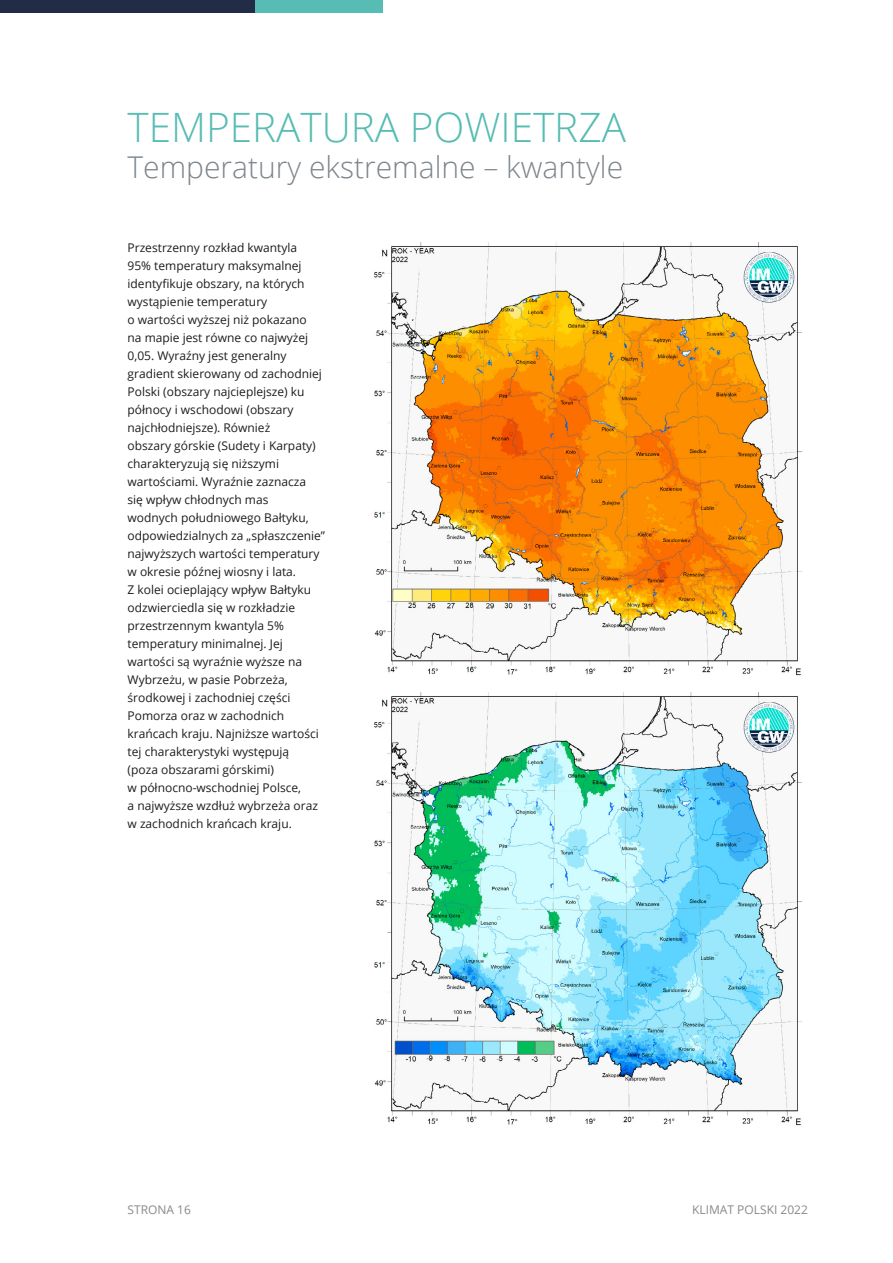
<style>
.page{position:relative;width:893px;height:1263px;background:#fff}
.page>*{position:absolute;margin:0;border:0;box-sizing:border-box;transform-origin:0 0}
.t1{font:300 40.5px "Open Sans";color:#57bcb3}
.t2{font:300 30px "Open Sans";color:#7d868d}
.t3{font:12px/18px "Open Sans";color:#1d1d1b}
.t4{font:12px "Open Sans";color:#89898c}
</style>
<div class="page">
<div style="left:0;top:0;width:255px;height:13px;background:#232c46"></div>
<div style="left:255px;top:0;width:128px;height:13px;background:#57bcb3"></div>
<img style="left:374px;top:242px;width:428px;height:434px">
<img style="left:374px;top:692px;width:428px;height:434px">
<p class="t1" style="left:128px;top:99px;width:500px">TEMPERATURA POWIETRZA</p>
<p class="t2" style="left:128px;top:146px;width:497px">Temperatury ekstremalne – kwantyle</p>
<p class="t3" style="left:128px;top:238px;width:199px">Przestrzenny rozkład kwantyla<br>95% temperatury maksymalnej identyfikuje obszary, na których wystąpienie temperatury<br>o wartości wyższej niż pokazano<br>na mapie jest równe co najwyżej<br>0,05. Wyraźny jest generalny gradient skierowany od zachodniej<br>Polski (obszary najcieplejsze) ku północy i wschodowi (obszary najchłodniejsze). Również<br>obszary górskie (Sudety i Karpaty) charakteryzują się niższymi wartościami. Wyraźnie zaznacza<br>się wpływ chłodnych mas<br>wodnych południowego Bałtyku, odpowiedzialnych za „spłaszczenie” najwyższych wartości temperatury w okresie późnej wiosny i lata.<br>Z kolei ocieplający wpływ Bałtyku odzwierciedla się w rozkładzie przestrzennym kwantyla 5% temperatury minimalnej. Jej wartości są wyraźnie wyższe na<br>Wybrzeżu, w pasie Pobrzeża, środkowej i zachodniej części<br>Pomorza oraz w zachodnich krańcach kraju. Najniższe wartości tej charakterystyki występują<br>(poza obszarami górskimi)<br>w północno-wschodniej Polsce,<br>a najwyższe wzdłuż wybrzeża oraz w zachodnich krańcach kraju.</p>
<p class="t4" style="left:128px;top:1202px;width:65px">STRONA 16</p>
<p class="t4" style="left:692px;top:1202px;width:117px">KLIMAT POLSKI 2022</p>
</div>
